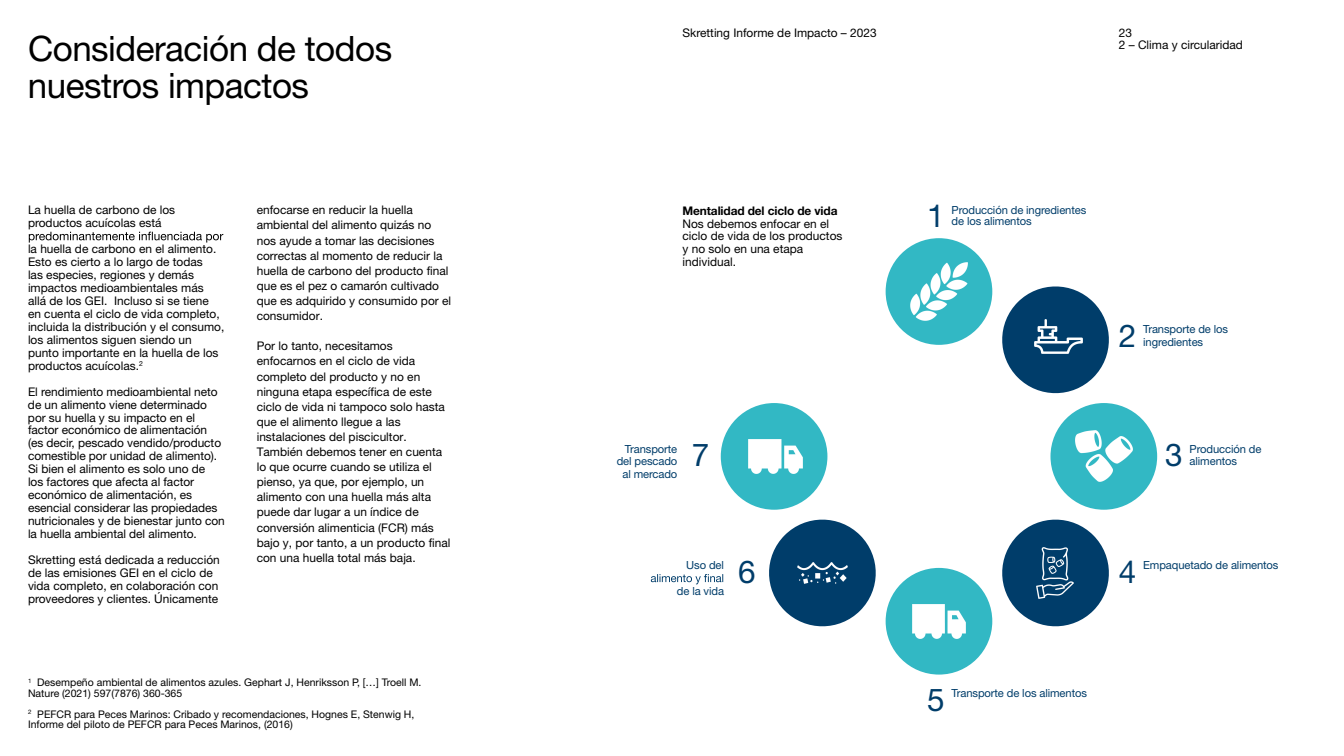
<style>
.page{position:relative;width:1344px;height:756px;background:#fff}
.page>*{position:absolute;margin:0;border:0;box-sizing:border-box;transform-origin:0 0}
.t1{font:35px/36.4px "Helvetica Neue LT Pro";letter-spacing:-.015em;color:#000}
.t2{font:31.5px "Helvetica Neue LT Pro";color:#003d6a}
.t3{font:11.9px/12.9px "Helvetica Neue LT Pro";color:#000}
.t4{font:700 11.9px "Helvetica Neue LT Std";letter-spacing:-.01em;color:#000}
.t5{font:11.2px/12.6px "Helvetica Neue LT Pro";letter-spacing:-.01em;color:#003d6a}
.t6{font:10.5px/10.5px "Helvetica Neue LT Pro";color:#000}
</style>
<div class="page">
<svg style="left:29px;top:232px;width:194px;height:11px"></svg>
<svg style="left:651px;top:574px;width:72px;height:10px"></svg>
<div style="left:886px;top:238px;width:106px;height:107px;background:#32b8c4;border-radius:50%"></div>
<div style="left:721px;top:403px;width:106px;height:107px;background:#32b8c4;border-radius:50%"></div>
<svg style="left:769px;top:519px;width:107px;height:108px"></svg>
<div style="left:886px;top:568px;width:106px;height:107px;background:#32b8c4;border-radius:50%"></div>
<svg style="left:1002px;top:519px;width:107px;height:108px"></svg>
<div style="left:1050px;top:403px;width:107px;height:107px;background:#32b8c4;border-radius:50%"></div>
<svg style="left:1002px;top:286px;width:107px;height:108px"></svg>
<img style="left:1037px;top:547px;width:37px;height:52px">
<img style="left:910px;top:263px;width:58px;height:58px">
<img style="left:1075px;top:431px;width:58px;height:51px">
<img style="left:1035px;top:320px;width:47px;height:34px">
<img style="left:797px;top:563px;width:51px;height:20px">
<img style="left:749px;top:439px;width:53px;height:34px">
<img style="left:912px;top:604px;width:54px;height:34px">
<h1 class="t1" style="left:28px;top:30px;width:366px">Consideración de todos nuestros impactos</h1>
<p class="t3" style="left:28px;top:203px;width:149px">La huella de carbono de los productos acuícolas está</p>
<p class="t3" style="left:28px;top:242px;width:198px">la huella de carbono en el alimento.<br>Esto es cierto a lo largo de todas<br>las especies, regiones y demás impactos medioambientales más allá de los GEI. Incluso si se tiene en cuenta el ciclo de vida completo, incluida la distribución y el consumo, los alimentos siguen siendo un punto importante en la huella de los productos acuícolas.<sup>2</sup></p>
<p class="t3" style="left:28px;top:385px;width:198px">El rendimiento medioambiental neto de un alimento viene determinado por su huella y su impacto en el factor económico de alimentación (es decir, pescado vendido/producto comestible por unidad de alimento).<br>Si bien el alimento es solo uno de<br>los factores que afecta al factor económico de alimentación, es esencial considerar las propiedades nutricionales y de bienestar junto con la huella ambiental del alimento.</p>
<p class="t3" style="left:28px;top:553px;width:193px">Skretting está dedicada a reducción de las emisiones GEI en el ciclo de vida completo, en colaboración con proveedores y clientes. Únicamente</p>
<p class="t3" style="left:257px;top:202px;width:196px;line-height:15.1px">enfocarse en reducir la huella ambiental del alimento quizás no nos ayude a tomar las decisiones correctas al momento de reducir la huella de carbono del producto final que es el pez o camarón cultivado que es adquirido y consumido por el consumidor.</p>
<p class="t3" style="left:257px;top:338px;width:195px;line-height:15.1px">Por lo tanto, necesitamos enfocarnos en el ciclo de vida completo del producto y no en ninguna etapa específica de este ciclo de vida ni tampoco solo hasta que el alimento llegue a las instalaciones del piscicultor.<br>También debemos tener en cuenta lo que ocurre cuando se utiliza el pienso, ya que, por ejemplo, un alimento con una huella más alta puede dar lugar a un índice de conversión alimenticia (FCR) más bajo y, por tanto, a un producto final con una huella total más baja.</p>
<p class="t6" style="left:28px;top:677px;width:395px"><sup>1</sup> Desempeño ambiental de alimentos azules. Gephart J, Henriksson P, […] Troell M.<br>Nature (2021) 597(7876) 360-365</p>
<p class="t6" style="left:28px;top:708px;width:388px"><sup>2</sup> PEFCR para Peces Marinos: Cribado y recomendaciones, Hognes E, Stenwig H,<br>Informe del piloto de PEFCR para Peces Marinos, (2016)</p>
<p class="t3" style="left:682px;top:26px;width:196px">Skretting Informe de Impacto – 2023</p>
<p class="t3" style="left:1119px;top:26px;width:126px;line-height:12.4px">23<br>2 – Clima y circularidad</p>
<p class="t4" style="left:682px;top:203px;width:157px">Mentalidad del ciclo de vida</p>
<p class="t3" style="left:682px;top:217px;width:162px">Nos debemos enfocar en el ciclo de vida de los productos y no solo en una etapa individual.</p>
<h2 class="t2" style="left:927px;top:197px;width:19px">1</h2>
<p class="t5" style="left:952px;top:204px;width:136px;line-height:11.2px">Producción de ingredientes de los alimentos</p>
<h2 class="t2" style="left:1119px;top:317px;width:19px">2</h2>
<p class="t5" style="left:1143px;top:323px;width:87px">Transporte de los ingredientes</p>
<p class="t5" style="left:617px;top:442px;width:62px;text-align:right">Transporte del pescado al mercado</p>
<h2 class="t2" style="left:692px;top:436px;width:19px">7</h2>
<h2 class="t2" style="left:1165px;top:436px;width:19px">3</h2>
<p class="t5" style="left:1190px;top:442px;width:73px">Producción de alimentos</p>
<h2 class="t2" style="left:738px;top:553px;width:19px">6</h2>
<h2 class="t2" style="left:1119px;top:553px;width:19px">4</h2>
<p class="t5" style="left:686px;top:559px;width:39px">Uso del</p>
<p class="t5" style="left:1143px;top:559px;width:137px">Empaquetado de alimentos</p>
<p class="t5" style="left:677px;top:584px;width:49px">de la vida</p>
<h2 class="t2" style="left:927px;top:681px;width:19px">5</h2>
<p class="t5" style="left:952px;top:687px;width:137px">Transporte de los alimentos</p>
</div>
